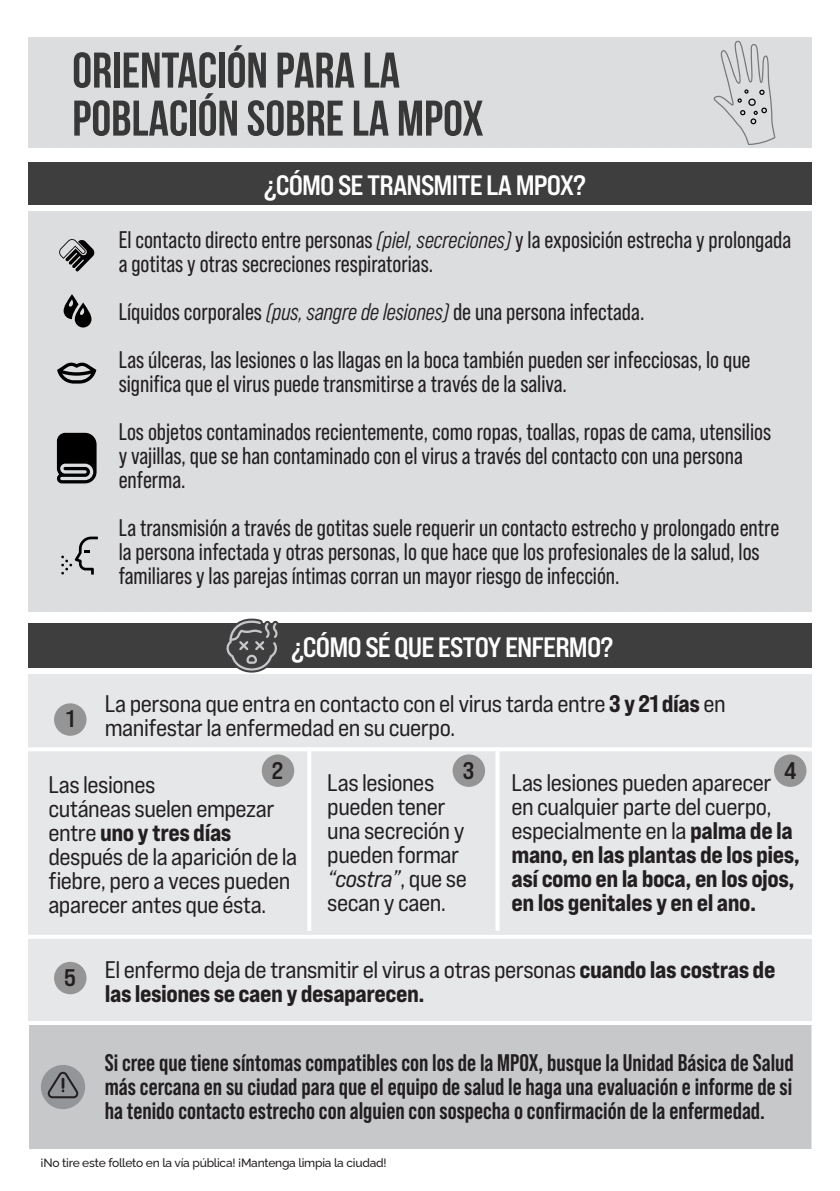
<style>
.page{position:relative;width:840px;height:1191px;background:#fff}
.page>*{position:absolute;margin:0;border:0;box-sizing:border-box;transform-origin:0 0}
.t1{font:700 50px "Bebas Neue";color:#383838}
.TITULOS_ITENS{font:28px "Bebas Neue Pro Exp Bd";letter-spacing:-.03em;color:#fff}
.TEXTO{font:24px/24px "Bebas Neue Pro";color:#231f20}
.INSTRUCOES{font:24px/24px "Bebas Neue Pro Exp Rg";letter-spacing:-.02em;color:#231f20}
.INSTRUCOES-2{font:24px/24px "Bebas Neue Pro Exp Eb";letter-spacing:-.02em;color:#231f20}
.TEXTO-2{font:700 24px/24px "Bebas Neue Pro";color:#231f20;text-align:justify}
.TEXTO-3{font:24px "Bebas Neue Pro Exp Bd";color:#231f20}
.INSTRUCOES-3{font:500 12px "Rawline";letter-spacing:-.02em;color:#231f20}
.s1{font-family:"Bebas Neue Pro Middle";font-style:italic}
.s2{font-family:"Bebas Neue Pro Exp Eb"}
.s3{font-family:"Bebas Neue Pro Exp It"}
.s4{font-family:"Bebas Neue Pro Exp Rg"}
</style>
<div class="page">
<div style="left:28px;top:162px;width:783px;height:43px;background:#3e3e3f"></div>
<div style="left:28px;top:211px;width:783px;height:400px;background:#dcdddf"></div>
<div style="left:28px;top:37px;width:783px;height:111px;background:#dcdddf"></div>
<svg style="left:59px;top:239px;width:35px;height:32px"></svg>
<svg style="left:61px;top:536px;width:37px;height:38px"></svg>
<svg style="left:64px;top:294px;width:27px;height:33px"></svg>
<svg style="left:57px;top:363px;width:39px;height:20px"></svg>
<svg style="left:57px;top:433px;width:39px;height:50px"></svg>
<div style="left:29px;top:623px;width:782px;height:44px;background:#3e3e3f"></div>
<div style="left:29px;top:674px;width:782px;height:362px;background:#e6e7e9"></div>
<hr style="left:24px;top:747px;width:793px;height:4px;background:#fff">
<svg style="left:28px;top:934px;width:784px;height:4px;fill:#fff"></svg>
<hr style="left:307px;top:747px;width:4px;height:183px;background:#fff">
<svg style="left:495px;top:751px;width:4px;height:179px"></svg>
<div style="left:54px;top:703px;width:32px;height:33px;background:#959595;border-radius:50%"></div>
<div style="left:54px;top:961px;width:32px;height:33px;background:#959595;border-radius:50%"></div>
<div style="left:261px;top:754px;width:33px;height:33px;background:#959595;border-radius:50%"></div>
<div style="left:452px;top:754px;width:33px;height:33px;background:#959595;border-radius:50%"></div>
<div style="left:773px;top:754px;width:33px;height:33px;background:#959595;border-radius:50%"></div>
<div style="left:25px;top:1021px;width:790px;height:132px;background:#c7c8ca;border:4px solid #fff"></div>
<div style="left:41px;top:1065px;width:44px;height:44px;background:#939598;border-radius:50%"></div>
<svg style="left:46px;top:1071px;width:33px;height:27px"></svg>
<svg style="left:224px;top:618px;width:58px;height:55px"></svg>
<svg style="left:713px;top:40px;width:62px;height:105px"></svg>
<p class="t1" style="left:72px;top:43px;width:329px">ORIENTACIÓN PARA LA</p>
<p class="t1" style="left:72px;top:91px;width:412px">POBLACIÓN SOBRE LA MPOX</p>
<p class="TITULOS_ITENS" style="left:264px;top:168px;width:323px">¿CÓMO SE TRANSMITE LA MPOX?</p>
<p class="TEXTO" style="left:119px;top:227px;width:673px">El contacto directo entre personas <span class="s1">(piel, secreciones)</span> y la exposición estrecha y prolongada a gotitas y otras secreciones respiratorias.</p>
<p class="TEXTO" style="left:119px;top:299px;width:527px">Líquidos corporales <span class="s1">(pus, sangre de lesiones)</span> de una persona infectada.</p>
<p class="TEXTO" style="left:119px;top:347px;width:633px">Las úlceras, las lesiones o las llagas en la boca también pueden ser infecciosas, lo que significa que el virus puede transmitirse a través de la saliva.</p>
<p class="TEXTO" style="left:119px;top:419px;width:653px">Los objetos contaminados recientemente, como ropas, toallas, ropas de cama, utensilios y vajillas, que se han contaminado con el virus a través del contacto con una persona enferma.</p>
<p class="TEXTO" style="left:119px;top:515px;width:661px">La transmisión a través de gotitas suele requerir un contacto estrecho y prolongado entre la persona infectada y otras personas, lo que hace que los profesionales de la salud, los familiares y las parejas íntimas corran un mayor riesgo de infección.</p>
<p class="TEXTO-3" style="left:66px;top:704px;width:10px">1</p>
<p class="TITULOS_ITENS" style="left:291px;top:630px;width:324px">¿CÓMO SÉ QUE ESTOY ENFERMO?</p>
<p class="INSTRUCOES" style="left:105px;top:691px;width:622px">La persona que entra en contacto con el virus tarda entre <span class="s2">3 y 21 días</span> en manifestar la enfermedad en su cuerpo.</p>
<p class="TEXTO-3" style="left:272px;top:755px;width:13px">2</p>
<p class="TEXTO-3" style="left:462px;top:755px;width:13px">3</p>
<p class="TEXTO-3" style="left:783px;top:755px;width:14px">4</p>
<p class="INSTRUCOES" style="left:327px;top:770px;width:141px">Las lesiones pueden tener una secreción y pueden formar <span class="s3">“costra”</span>, que se secan y caen.</p>
<p class="INSTRUCOES-2" style="left:511px;top:770px;width:290px"><span class="s4">Las lesiones pueden aparecer<br>en cualquier parte del cuerpo, especialmente en la</span> palma de la mano, en las plantas de los pies, así como en la boca, en los ojos, en los genitales y en el ano.</p>
<p class="INSTRUCOES" style="left:48px;top:772px;width:108px">Las lesiones</p>
<p class="INSTRUCOES" style="left:48px;top:796px;width:250px">cutáneas suelen empezar entre <span class="s2">uno y tres días </span>después de la aparición de la fiebre, pero a veces pueden aparecer antes que ésta.</p>
<p class="TEXTO-3" style="left:64px;top:962px;width:13px">5</p>
<p class="INSTRUCOES-2" style="left:105px;top:957px;width:671px"><span class="s4">El enfermo deja de transmitir el virus a otras personas</span> cuando las costras de las lesiones se caen y desaparecen.</p>
<p class="TEXTO-2" style="left:105px;top:1050px;width:690px">Si cree que tiene síntomas compatibles con los de la MPOX, busque la Unidad Básica de Salud más cercana en su ciudad para que el equipo de salud le haga una evaluación e informe de si ha tenido contacto estrecho con alguien con sospecha o confirmación de la enfermedad.</p>
<p class="INSTRUCOES-3" style="left:41px;top:1153px;width:347px">¡No tire este folleto en la vía pública! ¡Mantenga limpia la ciudad!</p>
</div>
